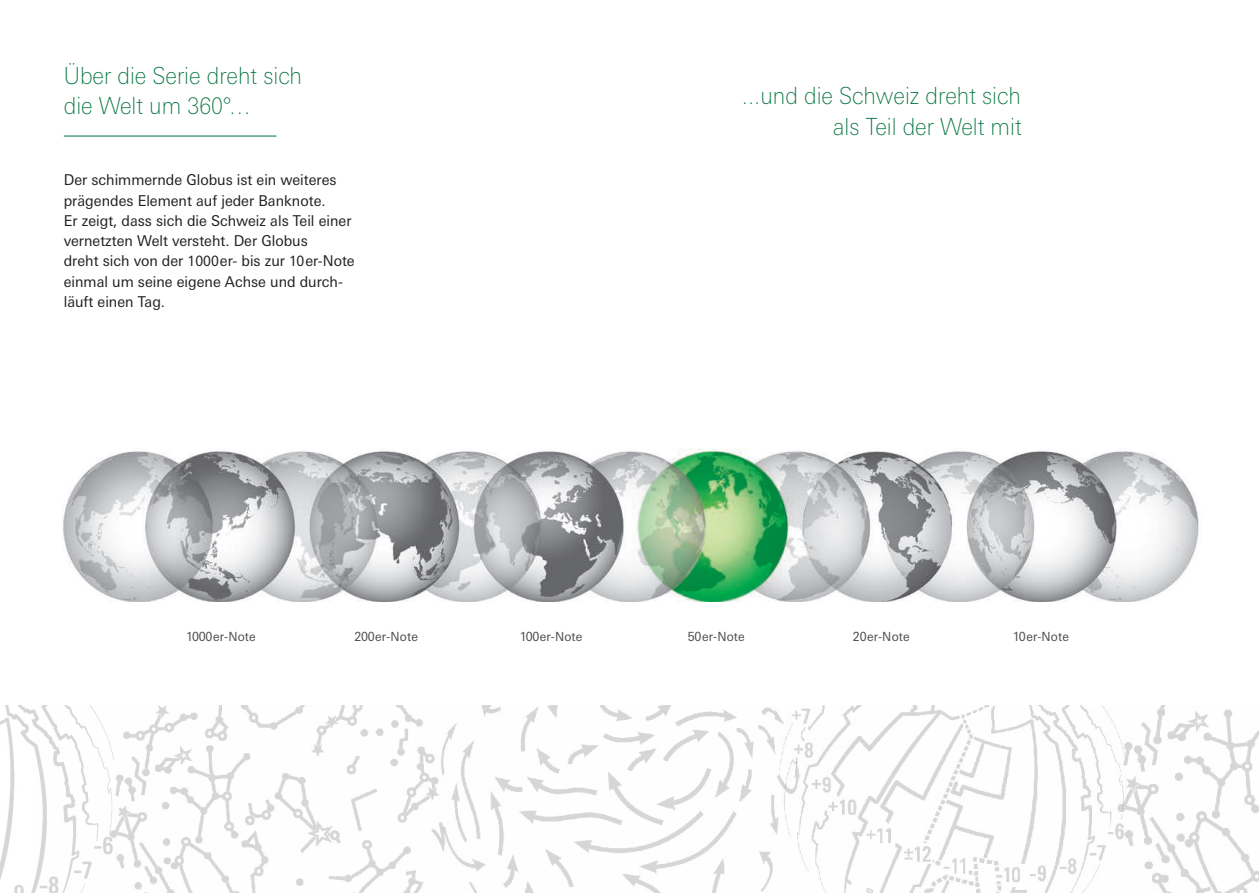
<style>
.page{position:relative;width:1259px;height:893px;background:#fff}
.page>*{position:absolute;margin:0;border:0;box-sizing:border-box;transform-origin:0 0}
.t1{font:100 23.7px/30.5px "Univers Next Pro";color:#00723e;text-align:right;scale:.95 1}
.t2{font:15px/20.2px "Univers Next Pro";color:#231f20;scale:.95 1}
.t3{font:12.6px "Univers Next Pro";letter-spacing:.015em;color:#4b4c4d;scale:.95 1}
.s1{font-size:22.8px}
.s2{font-size:14.1px}
</style>
<div class="page">
<img style="left:525px;top:705px;width:252px;height:188px">
<img style="left:156px;top:705px;width:369px;height:188px">
<img style="left:1170px;top:709px;width:89px;height:184px">
<img style="left:0;top:705px;width:156px;height:188px">
<img style="left:777px;top:705px;width:393px;height:188px">
<img style="left:62px;top:449px;width:1137px;height:152px">
<hr style="left:64px;top:136px;width:212px;height:1px;background:#00723e">
<h1 class="t1" style="left:64px;top:60px;width:252px;text-align:left">Über die Serie dreht sich die Welt um <span class="s1">360°</span>...</h1>
<p class="t2" style="left:64px;top:170px;width:308px">Der schimmernde Globus ist ein weiteres prägendes Element auf jeder Banknote.<br>Er zeigt, dass sich die Schweiz als Teil einer vernetzten Welt versteht. Der Globus<br>dreht sich von der <span class="s2">1000</span>er- bis zur <span class="s2">10</span>er-Note einmal um seine eigene Achse und durch&shy;läuft einen Tag.</p>
<h1 class="t1" style="left:742px;top:81px;width:296px">...und die Schweiz dreht sich als Teil der Welt mit</h1>
<p class="t3" style="left:186px;top:629px;width:75px">1000er-Note</p>
<p class="t3" style="left:354px;top:629px;width:68px">200er-Note</p>
<p class="t3" style="left:520px;top:629px;width:67px">100er-Note</p>
<p class="t3" style="left:688px;top:629px;width:62px">50er-Note</p>
<p class="t3" style="left:853px;top:629px;width:61px">20er-Note</p>
<p class="t3" style="left:1012px;top:629px;width:61px">10er-Note</p>
</div>
